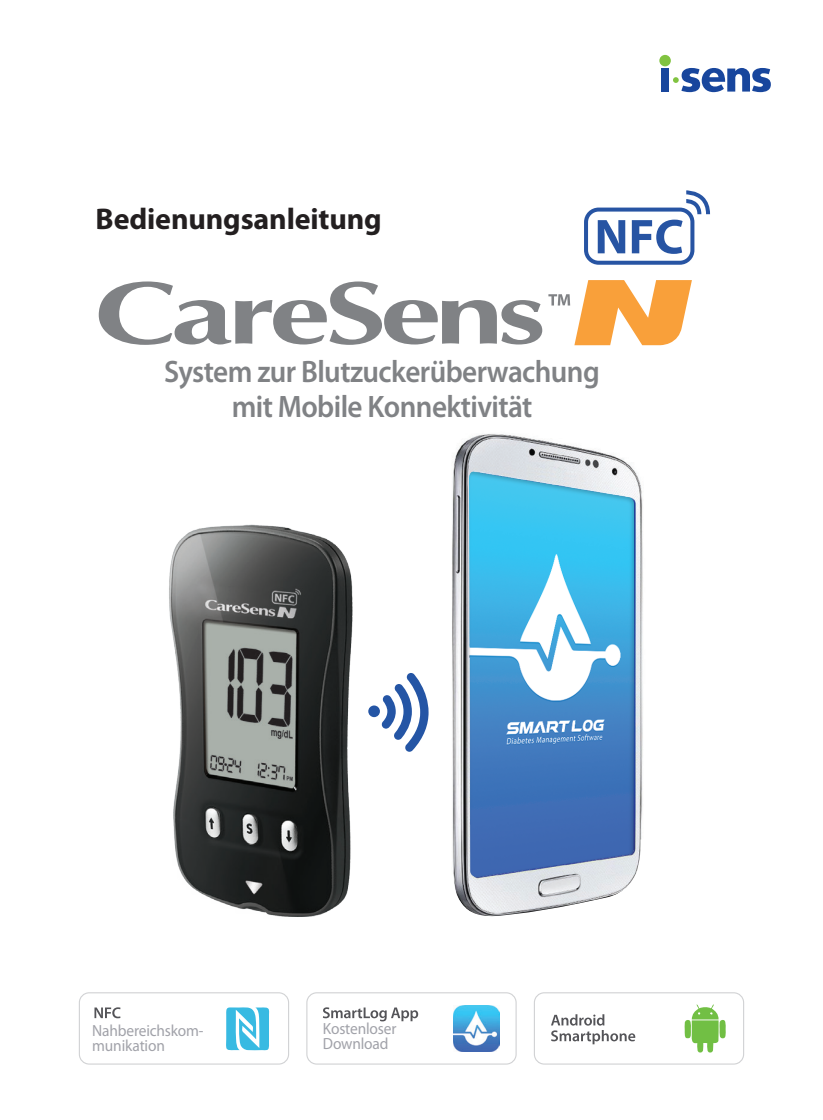
<style>
.page{position:relative;width:823px;height:1120px;background:#fff}
.page>*{position:absolute;margin:0;border:0;box-sizing:border-box;transform-origin:0 0}
.t1{font:600 31px/34.5px "Myriad Pro";letter-spacing:-.02em;color:#808285;text-align:center;scale:.94 1}
.Ò{font:700 30px "Myriad Pro";letter-spacing:-.005em;color:#231f20}
.t2{font:16.25px/15px "Myriad Pro";letter-spacing:-.01em;color:#a1a2a9;scale:.95 1}
</style>
<div class="page">
<svg style="left:584px;top:190px;width:125px;height:75px"></svg>
<svg style="left:99px;top:281px;width:443px;height:64px"></svg>
<svg style="left:548px;top:280px;width:143px;height:65px"></svg>
<div style="left:533px;top:992px;width:210px;height:72px;border:1px solid #d1d2d4;border-radius:10px"></div>
<svg style="left:684px;top:1004px;width:42px;height:48px"></svg>
<div style="left:79px;top:992px;width:210px;height:72px;border:1px solid #d1d2d4;border-radius:10px"></div>
<svg style="left:226px;top:1008px;width:43px;height:42px"></svg>
<div style="left:306px;top:992px;width:210px;height:72px;border:1px solid #d1d2d4;border-radius:10px"></div>
<img style="left:453px;top:1005px;width:46px;height:46px">
<svg style="left:551px;top:1014px;width:84px;height:30px"></svg>
<svg style="left:323px;top:1008px;width:95px;height:13px"></svg>
<svg style="left:94px;top:1008px;width:26px;height:10px"></svg>
<div style="left:659px;top:55px;width:11px;height:11px;background:#81c340;border-radius:50%"></div>
<div style="left:660px;top:69px;width:8px;height:23px;background:#18469d"></div>
<svg style="left:673px;top:68px;width:97px;height:24px"></svg>
<img style="left:452px;top:434px;width:191px;height:483px">
<img style="left:469px;top:470px;width:164px;height:407px">
<img style="left:86px;top:524px;width:359px;height:484px">
<p class="Ò" style="left:95px;top:199px;width:287px">Bedienungsanleitung</p>
<p class="t1" style="left:164px;top:354px;width:464px">System zur Blutzuckerüberwachung mit Mobile Konnektivität</p>
<p class="t2" style="left:92px;top:1023px;width:119px">Nahbereichskom&shy;munikation</p>
<p class="t2" style="left:322px;top:1021px;width:79px">Kostenloser<br>Download</p>
</div>
